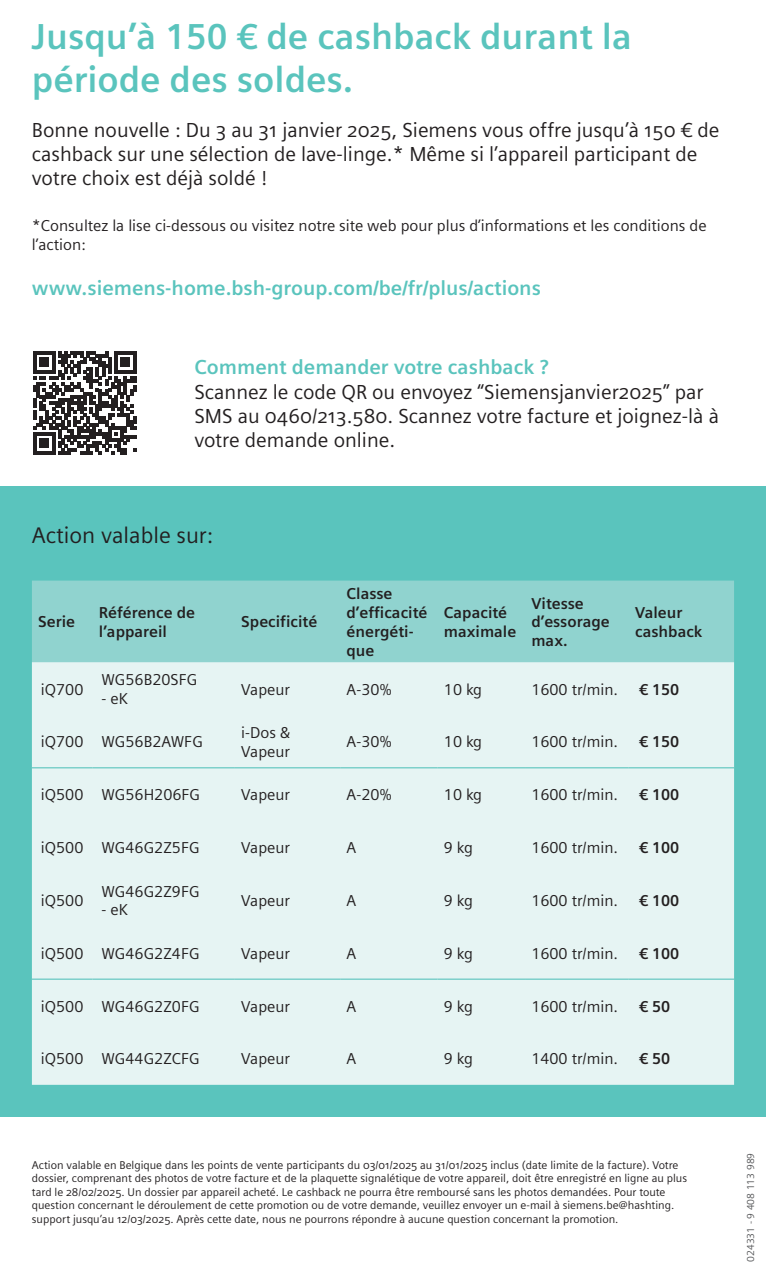
<style>
.page{position:relative;width:766px;height:1276px;background:#fff}
.page>*{position:absolute;margin:0;border:0;box-sizing:border-box;transform-origin:0 0}
._01__Headline__30pt_120{font:700 36px/43.2px "Siemens Sans";color:#5ac4bd}
._01__Headline__30pt_120-2{font:22.5px "Siemens Sans";color:#231f20}
.t1{font:20.25px/24.3px "Siemens Sans";color:#231f20}
.t2{font:700 20.25px "Siemens Sans";color:#5ac4bd}
.t3{font:15.75px/18.9px "Siemens Sans";color:#231f20}
.t4{font:700 15.75px/18.9px "Siemens Sans";color:#231f20}
.t5{font:11.25px/13.5px "Siemens Sans";color:#231f20}
.t6{font:10.12px "Siemens Sans";color:#57585a}
</style>
<div class="page">
<svg style="left:33px;top:351px;width:103px;height:103px"></svg>
<div style="left:0;top:486px;width:765px;height:630px;background:#5ac4bd"></div>
<div style="left:32px;top:580px;width:701px;height:82px;background:#90d3cf"></div>
<div style="left:32px;top:662px;width:701px;height:422px;background:#e6f4f3"></div>
<hr style="left:32px;top:767px;width:61px;height:1px;background:#5ac4bd">
<hr style="left:93px;top:767px;width:142px;height:1px;background:#5ac4bd">
<hr style="left:235px;top:767px;width:105px;height:1px;background:#5ac4bd">
<hr style="left:340px;top:767px;width:97px;height:1px;background:#5ac4bd">
<hr style="left:437px;top:767px;width:88px;height:1px;background:#5ac4bd">
<hr style="left:525px;top:767px;width:103px;height:1px;background:#5ac4bd">
<hr style="left:628px;top:767px;width:105px;height:1px;background:#5ac4bd">
<hr style="left:32px;top:978px;width:61px;height:1px;background:#5ac4bd">
<hr style="left:93px;top:978px;width:142px;height:1px;background:#5ac4bd">
<hr style="left:235px;top:978px;width:105px;height:1px;background:#5ac4bd">
<hr style="left:340px;top:978px;width:97px;height:1px;background:#5ac4bd">
<hr style="left:437px;top:978px;width:88px;height:1px;background:#5ac4bd">
<hr style="left:525px;top:978px;width:103px;height:1px;background:#5ac4bd">
<hr style="left:628px;top:978px;width:105px;height:1px;background:#5ac4bd">
<p class="_01__Headline__30pt_120" style="left:32px;top:15px;width:601px">Jusqu’à 150 € de cashback durant la période des soldes.</p>
<p class="t1" style="left:32px;top:118px;width:689px">Bonne nouvelle : Du 3 au 31 janvier 2025, Siemens vous offre jusqu’à 150 € de cashback sur une sélection de lave-linge.* Même si l’appareil participant de votre choix est déjà soldé !</p>
<p class="t3" style="left:32px;top:217px;width:676px">*Consultez la lise ci-dessous ou visitez notre site web pour plus d’informations et les conditions de l’action:</p>
<p class="t2" style="left:32px;top:277px;width:510px">www.siemens-home.bsh-group.com/be/fr/plus/actions</p>
<p class="t2" style="left:194px;top:356px;width:355px">Comment demander votre cashback ?</p>
<p class="t1" style="left:194px;top:379px;width:526px">Scannez le code QR ou envoyez “Siemensjanvier2025” par<br>SMS au 0460/213.580. Scannez votre facture et joignez-là à votre demande online.</p>
<p class="_01__Headline__30pt_120-2" style="left:32px;top:522px;width:182px">Action valable sur:</p>
<p class="t4" style="left:38px;top:612px;width:38px">Serie</p>
<p class="t4" style="left:99px;top:603px;width:98px">Référence de l’appareil</p>
<p class="t4" style="left:241px;top:612px;width:77px">Specificité</p>
<p class="t4" style="left:346px;top:584px;width:82px">Classe d’efficacité énergéti&shy;que</p>
<p class="t4" style="left:444px;top:603px;width:74px">Capacité maximale</p>
<p class="t4" style="left:531px;top:593px;width:80px">Vitesse d’essorage max.</p>
<p class="t4" style="left:635px;top:603px;width:69px">Valeur cashback</p>
<p class="t3" style="left:41px;top:680px;width:44px">iQ700</p>
<p class="t3" style="left:102px;top:670px;width:97px">WG56B20SFG</p>
<p class="t3" style="left:102px;top:689px;width:28px">- eK</p>
<p class="t3" style="left:241px;top:680px;width:50px">Vapeur</p>
<p class="t3" style="left:346px;top:680px;width:46px">A-30%</p>
<p class="t3" style="left:444px;top:680px;width:40px">10 kg</p>
<p class="t3" style="left:531px;top:680px;width:88px">1600 tr/min.</p>
<p class="t4" style="left:639px;top:680px;width:42px">€ 150</p>
<p class="t3" style="left:41px;top:732px;width:44px">iQ700</p>
<p class="t3" style="left:102px;top:732px;width:103px">WG56B2AWFG</p>
<p class="t3" style="left:241px;top:723px;width:51px">i-Dos &amp;<br>Vapeur</p>
<p class="t3" style="left:346px;top:732px;width:46px">A-30%</p>
<p class="t3" style="left:444px;top:732px;width:40px">10 kg</p>
<p class="t3" style="left:531px;top:732px;width:88px">1600 tr/min.</p>
<p class="t4" style="left:639px;top:732px;width:42px">€ 150</p>
<p class="t3" style="left:41px;top:785px;width:44px">iQ500</p>
<p class="t3" style="left:102px;top:785px;width:100px">WG56H206FG</p>
<p class="t3" style="left:241px;top:785px;width:50px">Vapeur</p>
<p class="t3" style="left:346px;top:785px;width:46px">A-20%</p>
<p class="t3" style="left:444px;top:785px;width:40px">10 kg</p>
<p class="t3" style="left:531px;top:785px;width:88px">1600 tr/min.</p>
<p class="t4" style="left:639px;top:785px;width:42px">€ 100</p>
<p class="t3" style="left:41px;top:838px;width:44px">iQ500</p>
<p class="t3" style="left:102px;top:838px;width:100px">WG46G2Z5FG</p>
<p class="t3" style="left:241px;top:838px;width:50px">Vapeur</p>
<p class="t3" style="left:346px;top:838px;width:11px">A</p>
<p class="t3" style="left:444px;top:838px;width:31px">9 kg</p>
<p class="t3" style="left:531px;top:838px;width:88px">1600 tr/min.</p>
<p class="t4" style="left:639px;top:838px;width:42px">€ 100</p>
<p class="t3" style="left:41px;top:891px;width:44px">iQ500</p>
<p class="t3" style="left:102px;top:881px;width:100px">WG46G2Z9FG</p>
<p class="t3" style="left:102px;top:900px;width:28px">- eK</p>
<p class="t3" style="left:241px;top:891px;width:50px">Vapeur</p>
<p class="t3" style="left:346px;top:891px;width:11px">A</p>
<p class="t3" style="left:444px;top:891px;width:31px">9 kg</p>
<p class="t3" style="left:531px;top:891px;width:88px">1600 tr/min.</p>
<p class="t4" style="left:639px;top:891px;width:42px">€ 100</p>
<p class="t3" style="left:41px;top:944px;width:44px">iQ500</p>
<p class="t3" style="left:102px;top:944px;width:100px">WG46G2Z4FG</p>
<p class="t3" style="left:241px;top:944px;width:50px">Vapeur</p>
<p class="t3" style="left:346px;top:944px;width:11px">A</p>
<p class="t3" style="left:444px;top:944px;width:31px">9 kg</p>
<p class="t3" style="left:531px;top:944px;width:88px">1600 tr/min.</p>
<p class="t4" style="left:639px;top:944px;width:42px">€ 100</p>
<p class="t3" style="left:41px;top:997px;width:44px">iQ500</p>
<p class="t3" style="left:102px;top:997px;width:100px">WG46G2Z0FG</p>
<p class="t3" style="left:241px;top:997px;width:50px">Vapeur</p>
<p class="t3" style="left:346px;top:997px;width:11px">A</p>
<p class="t3" style="left:444px;top:997px;width:31px">9 kg</p>
<p class="t3" style="left:531px;top:997px;width:88px">1600 tr/min.</p>
<p class="t4" style="left:639px;top:996px;width:33px">€ 50</p>
<p class="t3" style="left:41px;top:1049px;width:44px">iQ500</p>
<p class="t3" style="left:102px;top:1049px;width:100px">WG44G2ZCFG</p>
<p class="t3" style="left:241px;top:1049px;width:50px">Vapeur</p>
<p class="t3" style="left:346px;top:1049px;width:11px">A</p>
<p class="t3" style="left:444px;top:1049px;width:31px">9 kg</p>
<p class="t3" style="left:531px;top:1049px;width:88px">1400 tr/min.</p>
<p class="t4" style="left:639px;top:1049px;width:33px">€ 50</p>
<p class="t5" style="left:32px;top:1158px;width:656px">Action valable en Belgique dans les points de vente participants du 03/01/2025 au 31/01/2025 inclus (date limite de la facture). Votre dossier, comprenant des photos de votre facture et de la plaquette signalétique de votre appareil, doit être enregistré en ligne au plus tard le 28/02/2025. Un dossier par appareil acheté. Le cashback ne pourra être remboursé sans les photos demandées. Pour toute question concernant le déroulement de cette promotion ou de votre demande, veuillez envoyer un e-mail à siemens.be@hashting. support jusqu’au 12/03/2025. Après cette date, nous ne pourrons répondre à aucune question concernant la promotion.</p>
<p class="t6" style="left:744px;top:1262px;width:111px;rotate:-90deg">024331 - 9 408 113 989</p>
</div>
